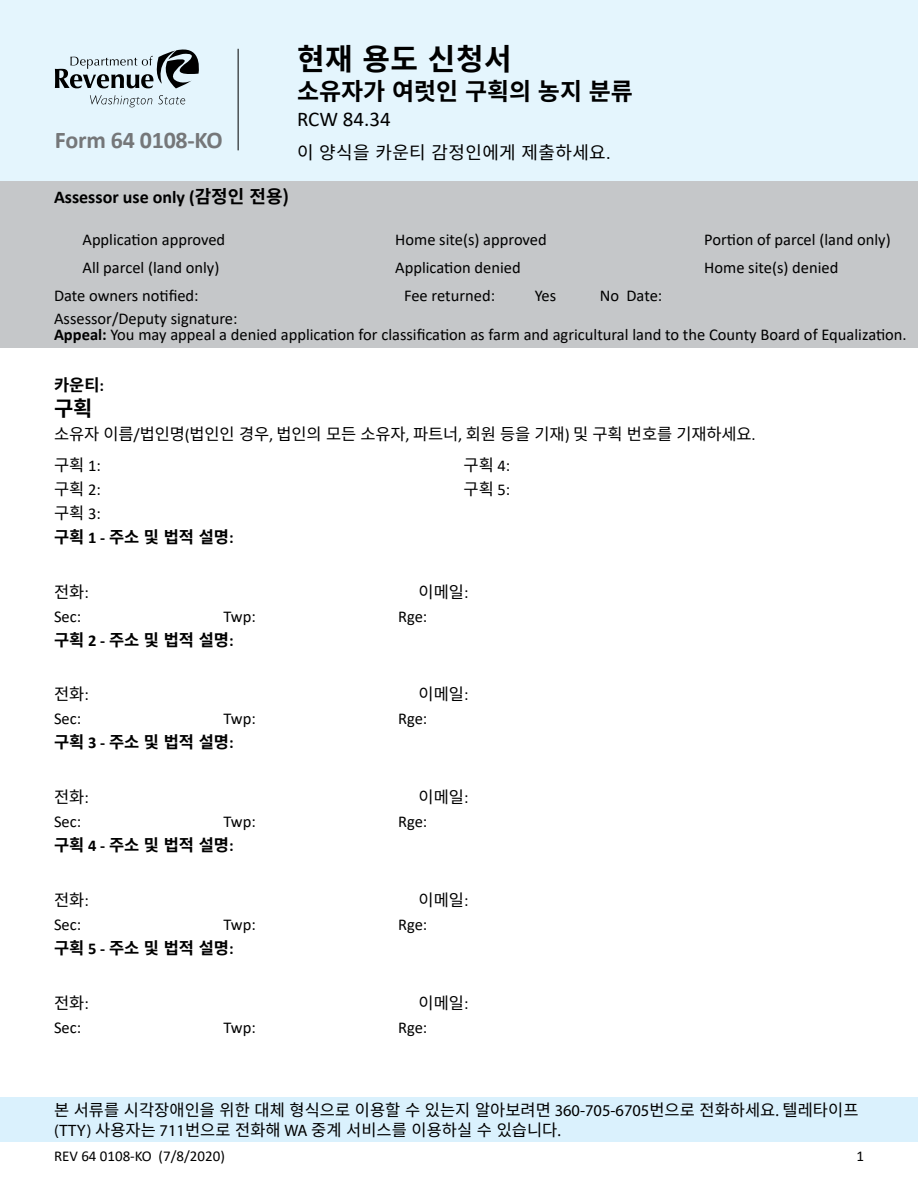
<style>
.page{position:relative;width:918px;height:1188px;background:#fff}
.page>*{position:absolute;margin:0;border:0;box-sizing:border-box;transform-origin:0 0}
.Heading_1__Title_of_form{font:700 30px "Noto Sans CJ Kkr";letter-spacing:.02em;color:#000}
.Heading_2{font:700 24px "Noto Sans CJ Kkr";color:#000}
.Form_number_at_top{font:700 24px "Calibri";letter-spacing:-.01em;color:#757779}
.Heading_2-2{font:21px "Calibri";color:#000}
.Heading_3{font:700 21px "Noto Sans CJ Kkr";color:#000}
.Heading_3-2{font:700 18px "Calibri";color:#000}
.Heading_1__Title_of_form-2{font:18px "Noto Sans CJ Kkr";letter-spacing:.02em;color:#000}
.Normal__P{font:16.5px "Calibri";color:#000}
.Normal__P-2{font:16.5px/19.5px "Noto Sans CJ Kkr";color:#000}
.Normal__P-3{font:700 16.5px "Noto Sans CJ Kkr";color:#000}
.t1{font:15px "Calibri";color:#000}
.s1{font-family:"Calibri"}
.s2{font-family:"Noto Sans CJ Kkr"}
.s3{font-weight:700}
.s4{font-family:"Myriad Pro"}
</style>
<div class="page">
<div style="left:0;top:0;width:918px;height:181px;background:#e4f5fd"></div>
<svg style="left:90px;top:95px;width:62px;height:12px"></svg>
<svg style="left:158px;top:95px;width:27px;height:9px"></svg>
<svg style="left:55px;top:49px;width:144px;height:39px"></svg>
<hr style="left:238px;top:49px;width:1px;height:101px;background:#000">
<div style="left:0;top:1097px;width:918px;height:44px;background:#daf1fd"></div>
<div style="left:0;top:181px;width:918px;height:167px;background:#c5c7c9"></div>
<p class="Form_number_at_top" style="left:55px;top:123px;width:169px">Form 64 0108-KO</p>
<h1 class="Heading_1__Title_of_form" style="left:297px;top:42px;width:216px">현재 용도 신청서</h1>
<p class="Heading_2" style="left:297px;top:78px;width:337px">소유자가 여럿인 구획의 농지 분류</p>
<p class="Heading_2-2" style="left:297px;top:104px;width:95px">RCW 84.34</p>
<h1 class="Heading_1__Title_of_form-2" style="left:297px;top:142px;width:315px">이 양식을 카운티 감정인에게 제출하세요<span class="s1">.</span></h1>
<h3 class="Heading_3-2" style="left:54px;top:184px;width:237px">Assessor use only (<span class="s2">감정인 전용)</span></h3>
<p class="Normal__P" style="left:82px;top:228px;width:144px">Application approved</p>
<p class="Normal__P" style="left:82px;top:256px;width:139px">All parcel (land only)</p>
<p class="Normal__P" style="left:395px;top:228px;width:153px">Home site(s) approved</p>
<p class="Normal__P" style="left:395px;top:256px;width:127px">Application denied</p>
<p class="Normal__P" style="left:704px;top:228px;width:188px">Portion of parcel (land only)</p>
<p class="Normal__P" style="left:704px;top:256px;width:136px">Home site(s) denied</p>
<p class="Normal__P" style="left:54px;top:284px;width:146px">Date owners notified:</p>
<p class="Normal__P" style="left:404px;top:284px;width:93px">Fee returned:</p>
<p class="Normal__P" style="left:535px;top:284px;width:23px">Yes</p>
<p class="Normal__P" style="left:600px;top:284px;width:64px">No Date:</p>
<p class="Normal__P" style="left:54px;top:307px;width:185px">Assessor/Deputy signature:</p>
<p class="Normal__P" style="left:54px;top:323px;width:854px"><span class="s3">Appeal:</span> You may appeal a denied application for classification as farm and agricultural land to the County Board of Equalization.</p>
<p class="Normal__P-3" style="left:54px;top:376px;width:52px">카운티<span class="s1">:</span></p>
<h3 class="Heading_3" style="left:54px;top:397px;width:40px">구획</h3>
<p class="Normal__P-2" style="left:54px;top:425px;width:703px">소유자 이름<span class="s1">/</span>법인명<span class="s1">(</span>법인인 경우<span class="s1">,</span> 법인의 모든 소유자<span class="s1">,</span> 파트너<span class="s1">,</span> 회원 등을 기재<span class="s1">)</span> 및 구획 번호를 기재하세요<span class="s1">.</span></p>
<p class="Normal__P-2" style="left:54px;top:455px;width:48px">구획 <span class="s1">1:</span></p>
<p class="Normal__P-2" style="left:54px;top:479px;width:48px">구획 <span class="s1">2:</span></p>
<p class="Normal__P-2" style="left:54px;top:503px;width:48px">구획 <span class="s1">3:</span></p>
<p class="Normal__P-2" style="left:464px;top:455px;width:48px">구획 <span class="s1">4:</span></p>
<p class="Normal__P-2" style="left:464px;top:479px;width:48px">구획 <span class="s1">5:</span></p>
<p class="Normal__P-3" style="left:54px;top:527px;width:181px">구획 <span class="s1">1 -</span> 주소 및 법적 설명<span class="s1">:</span></p>
<p class="Normal__P-2" style="left:54px;top:582px;width:36px">전화<span class="s1">:</span></p>
<p class="Normal__P-2" style="left:419px;top:582px;width:51px">이메일<span class="s1">:</span></p>
<p class="Normal__P" style="left:54px;top:605px;width:29px">Sec:</p>
<p class="Normal__P" style="left:224px;top:605px;width:34px">Twp:</p>
<p class="Normal__P" style="left:398px;top:605px;width:31px">Rge:</p>
<p class="Normal__P-3" style="left:54px;top:630px;width:181px">구획 <span class="s1">2 -</span> 주소 및 법적 설명<span class="s1">:</span></p>
<p class="Normal__P-2" style="left:54px;top:685px;width:36px">전화<span class="s1">:</span></p>
<p class="Normal__P-2" style="left:419px;top:685px;width:51px">이메일<span class="s1">:</span></p>
<p class="Normal__P" style="left:54px;top:707px;width:29px">Sec:</p>
<p class="Normal__P" style="left:224px;top:707px;width:34px">Twp:</p>
<p class="Normal__P" style="left:398px;top:707px;width:31px">Rge:</p>
<p class="Normal__P-3" style="left:54px;top:733px;width:181px">구획 <span class="s1">3 -</span> 주소 및 법적 설명<span class="s1">:</span></p>
<p class="Normal__P-2" style="left:54px;top:788px;width:36px">전화<span class="s1">:</span></p>
<p class="Normal__P-2" style="left:419px;top:788px;width:51px">이메일<span class="s1">:</span></p>
<p class="Normal__P" style="left:54px;top:810px;width:29px">Sec:</p>
<p class="Normal__P" style="left:224px;top:810px;width:34px">Twp:</p>
<p class="Normal__P" style="left:398px;top:810px;width:31px">Rge:</p>
<p class="Normal__P-3" style="left:54px;top:836px;width:181px">구획 <span class="s1">4 -</span> 주소 및 법적 설명<span class="s1">:</span></p>
<p class="Normal__P-2" style="left:54px;top:890px;width:36px">전화<span class="s1">:</span></p>
<p class="Normal__P-2" style="left:419px;top:890px;width:51px">이메일<span class="s1">:</span></p>
<p class="Normal__P" style="left:54px;top:913px;width:29px">Sec:</p>
<p class="Normal__P" style="left:224px;top:913px;width:34px">Twp:</p>
<p class="Normal__P" style="left:398px;top:913px;width:31px">Rge:</p>
<p class="Normal__P-3" style="left:54px;top:938px;width:181px">구획 <span class="s1">5 -</span> 주소 및 법적 설명<span class="s1">:</span></p>
<p class="Normal__P-2" style="left:54px;top:993px;width:36px">전화<span class="s1">:</span></p>
<p class="Normal__P-2" style="left:419px;top:993px;width:51px">이메일<span class="s1">:</span></p>
<p class="Normal__P" style="left:54px;top:1016px;width:29px">Sec:</p>
<p class="Normal__P" style="left:224px;top:1016px;width:34px">Twp:</p>
<p class="Normal__P" style="left:398px;top:1016px;width:31px">Rge:</p>
<p class="Normal__P-2" style="left:54px;top:1101px;width:806px">본 서류를 시각장애인을 위한 대체 형식으로 이용할 수 있는지 알아보려면 <span class="s4">360-705-6705</span>번으로 전화하세요<span class="s4">.</span> 텔레타이프 <span class="s4">(TTY)</span> 사용자는 <span class="s4">711</span>번으로 전화해 <span class="s4">WA</span> 중계 서비스를 이용하실 수 있습니다<span class="s4">.</span></p>
<p class="t1" style="left:54px;top:1146px;width:172px">REV 64 0108-KO (7/8/2020)</p>
<p class="t1" style="left:856px;top:1146px;width:9px">1</p>
</div>
